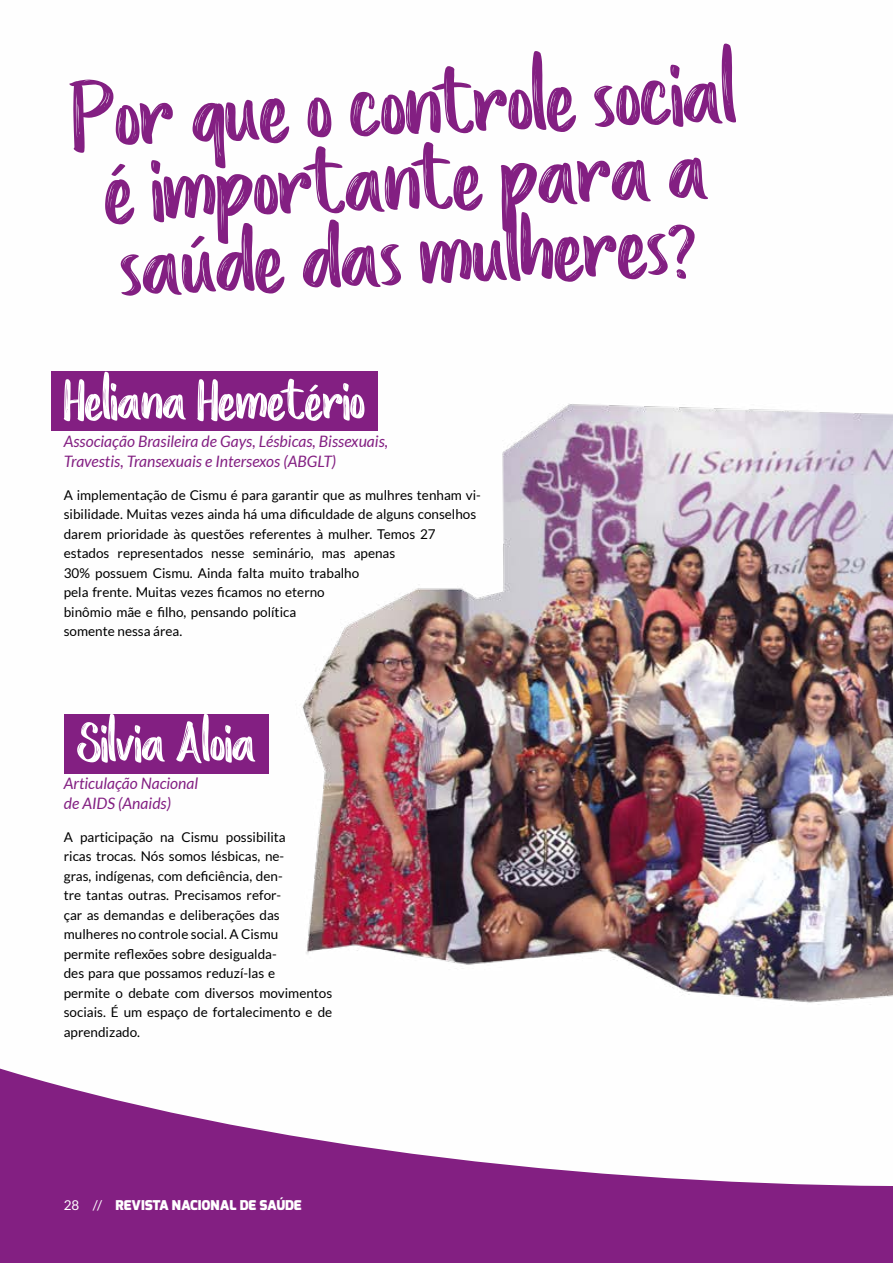
<style>
.page{position:relative;width:893px;height:1263px;background:#fff}
.page>*{position:absolute;margin:0;border:0;box-sizing:border-box;transform-origin:0 0}
.t1{font:90px/75px "Love Story Rough";color:#831f82;text-align:center}
.t2{font:54px "Love Story Rough";color:#fff}
.t3{font:italic 15.75px/19.5px "Lato";color:#831f82}
.t4{font:13.5px/19.5px "Lato";color:#000}
.t5{font:900 13.5px "Exo";color:#fff}
.s1{font-family:"Lato";font-weight:400}
</style>
<div class="page">
<img style="left:51px;top:371px;width:842px;height:465px">
<div style="left:64px;top:714px;width:205px;height:59px;background:#831f82"></div>
<div style="left:51px;top:372px;width:327px;height:59px;background:#831f82"></div>
<img style="left:0;top:836px;width:893px;height:427px">
<h1 class="t1" style="left:70px;top:83px;width:667px;rotate:-2deg">Por que o controle social é importante para a saúde das mulheres?</h1>
<h2 class="t2" style="left:64px;top:362px;width:303px">Heliana Hemetério</h2>
<p class="t3" style="left:64px;top:432px;width:326px">Associação Brasileira de Gays, Lésbicas, Bissexuais,<br>Travestis, Transexuais e Intersexos (ABGLT)</p>
<p class="t4" style="left:64px;top:485px;width:419px">A implementação de Cismu é para garantir que as mulhres tenham vi&shy;sibilidade. Muitas vezes ainda há uma dificuldade de alguns conselhos darem prioridade às questões referentes à mulher. Temos 27 estados representados nesse seminário, mas apenas<br>30% possuem Cismu. Ainda falta muito trabalho<br>pela frente. Muitas vezes ficamos no eterno<br>binômio mãe e filho, pensando política<br>somente nessa área.</p>
<h2 class="t2" style="left:77px;top:704px;width:180px">Silvia Aloia</h2>
<p class="t3" style="left:64px;top:774px;width:136px">Articulação Nacional de AIDS (Anaids)</p>
<p class="t4" style="left:64px;top:827px;width:270px">A participação na Cismu possibilita<br>ricas trocas. Nós somos lésbicas, ne-<br>gras, indígenas, com deficiência, den-<br>tre tantas outras. Precisamos refor-<br>çar as demandas e deliberações das mulheres no controle social. A Cismu<br>permite reflexões sobre desigualda-<br>des para que possamos reduzí-las e<br>permite o debate com diversos movimentos sociais. É um espaço de fortalecimento e de aprendizado.</p>
<p class="t5" style="left:64px;top:1197px;width:239px"><span class="s1">28 //</span> REVISTA NACIONAL DE SAÚDE</p>
</div>
